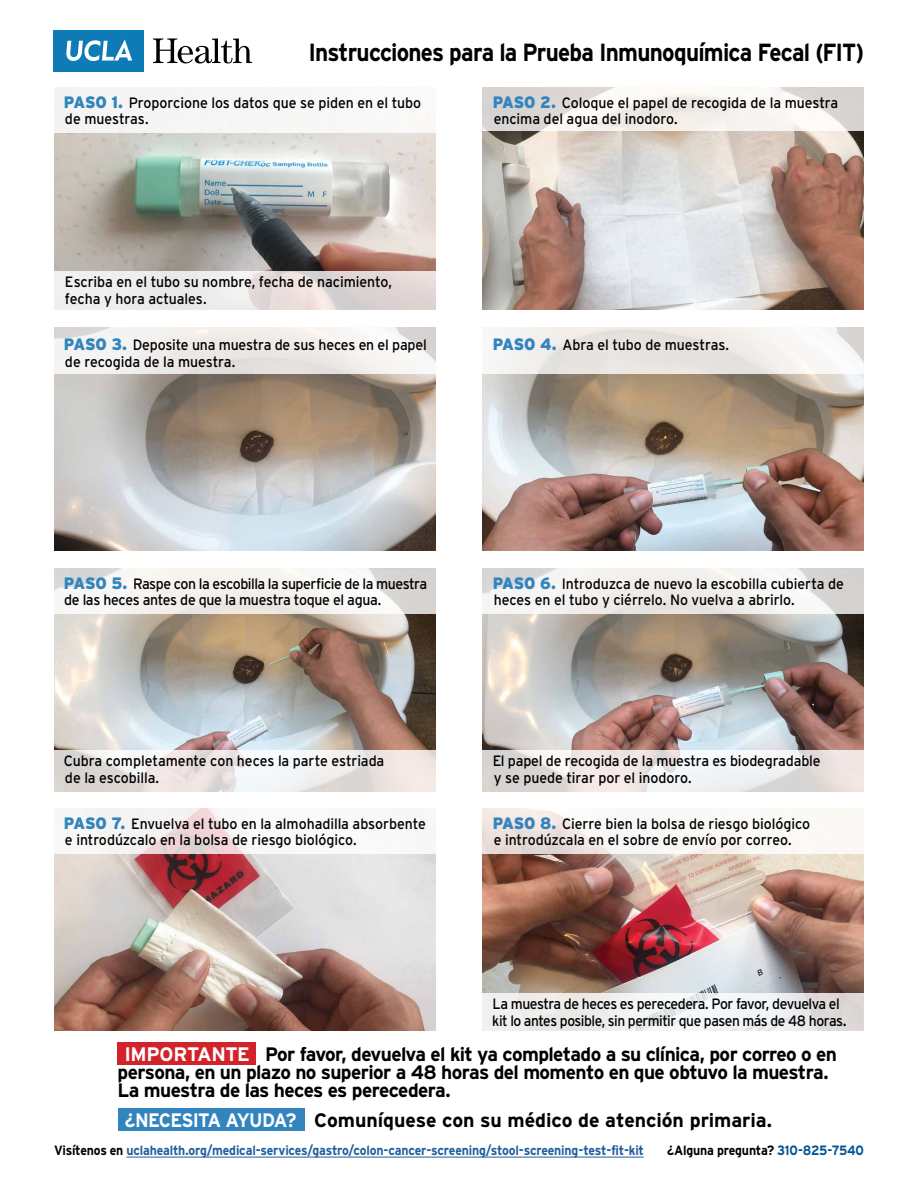
<style>
.page{position:relative;width:918px;height:1188px;background:#fff}
.page>*{position:absolute;margin:0;border:0;box-sizing:border-box;transform-origin:0 0}
.TITLE_SUB_BLACK_CAPS{font:700 24.75px "Interstate";letter-spacing:-.035em;color:#000;scale:.91 1}
.TEXT_1{font:700 19.5px/18px "Interstate";letter-spacing:-.03em;color:#000}
.TEXT_1-2{font:700 19.5px "Interstate";letter-spacing:-.005em;color:#000}
.YELLOW_SUB_TITLE{font:700 19.5px "Interstate";letter-spacing:-.035em;color:#fff;scale:.94 1}
.YELLOW_SUB_TITLE-2{font:700 19.5px "Interstate";letter-spacing:-.035em;color:#fff}
.TEXT_1_INSET{font:15px/16.5px "Interstate";letter-spacing:-.01em;color:#000;scale:.94 1}
.TEXT_1_INSET-2{font:15px/16.5px "Interstate";letter-spacing:-.035em;color:#000;scale:.93 1}
.TEXT_1_INSET-3{font:15px/16.5px "Interstate";letter-spacing:-.03em;color:#000;scale:.94 1}
.YELLOW_SUB_TITLE-3{font:700 13.5px "Interstate";letter-spacing:-.02em;color:#215e9e;scale:.91 1}
.YELLOW_SUB_TITLE-4{font:700 13.5px "Interstate";letter-spacing:-.015em;color:#000;scale:.91 1}
.s1{font-weight:900;font-size:16.5px;color:#3284bf}
.s2{font-size:16.5px}
.s3{color:#000}
.s4{color:#005295}
</style>
<div class="page">
<hr style="left:126px;top:1157px;width:518px;height:1px;background:#215e9e">
<img style="left:54px;top:132px;width:381px;height:140px">
<img style="left:54px;top:613px;width:381px;height:137px">
<img style="left:54px;top:373px;width:381px;height:177px">
<img style="left:54px;top:853px;width:381px;height:178px">
<img style="left:483px;top:131px;width:381px;height:179px">
<img style="left:483px;top:613px;width:381px;height:137px">
<img style="left:483px;top:373px;width:381px;height:177px">
<img style="left:483px;top:853px;width:381px;height:140px">
<svg style="left:483px;top:568px;width:381px;height:45px;fill:#f2efec"></svg>
<svg style="left:54px;top:568px;width:381px;height:45px;fill:#f6f3ef"></svg>
<svg style="left:483px;top:808px;width:381px;height:45px;fill:#f9f8f5"></svg>
<svg style="left:69px;top:808px;width:366px;height:45px;fill:#f8f7f6"></svg>
<svg style="left:483px;top:993px;width:381px;height:38px;fill:#efefee"></svg>
<svg style="left:54px;top:272px;width:381px;height:38px;background:#e8e3e1"></svg>
<svg style="left:483px;top:750px;width:381px;height:42px"></svg>
<svg style="left:54px;top:750px;width:381px;height:42px"></svg>
<svg style="left:483px;top:87px;width:381px;height:44px"></svg>
<div style="left:54px;top:87px;width:381px;height:45px;background:#f6f6f5"></div>
<svg style="left:494px;top:327px;width:370px;height:46px"></svg>
<svg style="left:54px;top:327px;width:381px;height:46px;fill:#f2eeec"></svg>
<div style="left:53px;top:30px;width:90px;height:42px;background:#0f7bb6"></div>
<svg style="left:66px;top:40px;width:66px;height:21px"></svg>
<svg style="left:153px;top:38px;width:99px;height:25px"></svg>
<div style="left:118px;top:1108px;width:186px;height:23px;background:#3284bf"></div>
<div style="left:118px;top:1042px;width:138px;height:23px;background:#d2232a"></div>
<p class="TITLE_SUB_BLACK_CAPS" style="left:309px;top:38px;width:612px">Instrucciones para la Prueba Inmunoquímica Fecal (FIT)</p>
<p class="TEXT_1_INSET" style="left:64px;top:94px;width:382px"><span class="s1">PASO 1.</span> Proporcione los datos que se piden en el tubo de muestras.</p>
<p class="TEXT_1_INSET" style="left:65px;top:274px;width:349px">Escriba en el tubo su nombre, fecha de nacimiento, fecha y hora actuales.</p>
<p class="TEXT_1_INSET" style="left:493px;top:94px;width:369px"><span class="s1">PASO 2.</span> Coloque el papel de recogida de la muestra encima del agua del inodoro.</p>
<p class="TEXT_1_INSET" style="left:64px;top:337px;width:388px"><span class="s1">PASO 3.</span> Deposite una muestra de sus heces en el papel</p>
<p class="TEXT_1_INSET" style="left:493px;top:337px;width:253px"><span class="s1">PASO 4.</span> Abra el tubo de muestras.</p>
<p class="TEXT_1_INSET" style="left:65px;top:353px;width:183px">de recogida de la muestra.</p>
<p class="TEXT_1_INSET-3" style="left:64px;top:575px;width:388px"><span class="s1">PASO 5.</span> Raspe con la escobilla la superficie de la muestra de las heces antes de que la muestra toque el agua.</p>
<p class="TEXT_1_INSET" style="left:493px;top:575px;width:375px"><span class="s1">PASO 6.</span> Introduzca de nuevo la escobilla cubierta de heces en el tubo y ciérrelo. No vuelva a abrirlo.</p>
<p class="TEXT_1_INSET" style="left:64px;top:753px;width:342px">Cubra completamente con heces la parte estriada de la escobilla.</p>
<p class="TEXT_1_INSET" style="left:493px;top:753px;width:350px">El papel de recogida de la muestra es biodegradable y se puede tirar por el inodoro.</p>
<p class="TEXT_1_INSET" style="left:64px;top:815px;width:387px"><span class="s1">PASO 7.</span> Envuelva el tubo en la almohadilla absorbente e introdúzcalo en la bolsa de riesgo biológico.</p>
<p class="TEXT_1_INSET" style="left:493px;top:815px;width:339px"><span class="s1">PASO 8.</span> Cierre bien la bolsa de riesgo biológico e introdúzcala en el sobre de envío por correo.</p>
<p class="TEXT_1_INSET-2" style="left:492px;top:996px;width:383px">La muestra de heces es perecedera. Por favor, devuelva el kit lo antes posible, sin permitir que pasen más de 48 horas<span class="s2">.</span></p>
<p class="TEXT_1" style="left:118px;top:1045px;width:721px;text-indent:147px">Por favor, devuelva el kit ya completado a su clínica, por correo o en persona, en un plazo no superior a 48 horas del momento en que obtuvo la muestra.<br>La muestra de las heces es perecedera.</p>
<p class="YELLOW_SUB_TITLE-2" style="left:124px;top:1043px;width:127px">IMPORTANTE</p>
<p class="YELLOW_SUB_TITLE" style="left:125px;top:1109px;width:184px">¿NECESITA AYUDA?</p>
<p class="TEXT_1-2" style="left:314px;top:1109px;width:460px">Comuníquese con su médico de atención primaria.</p>
<p class="YELLOW_SUB_TITLE-3" style="left:54px;top:1143px;width:650px"><span class="s3">Visítenos en</span> uclahealth.org/medical-services/gastro/colon-cancer-screening/stool-screening-test-fit-kit</p>
<p class="YELLOW_SUB_TITLE-4" style="left:667px;top:1143px;width:218px">¿Alguna pregunta? <span class="s4">310-825-7540</span></p>
</div>
